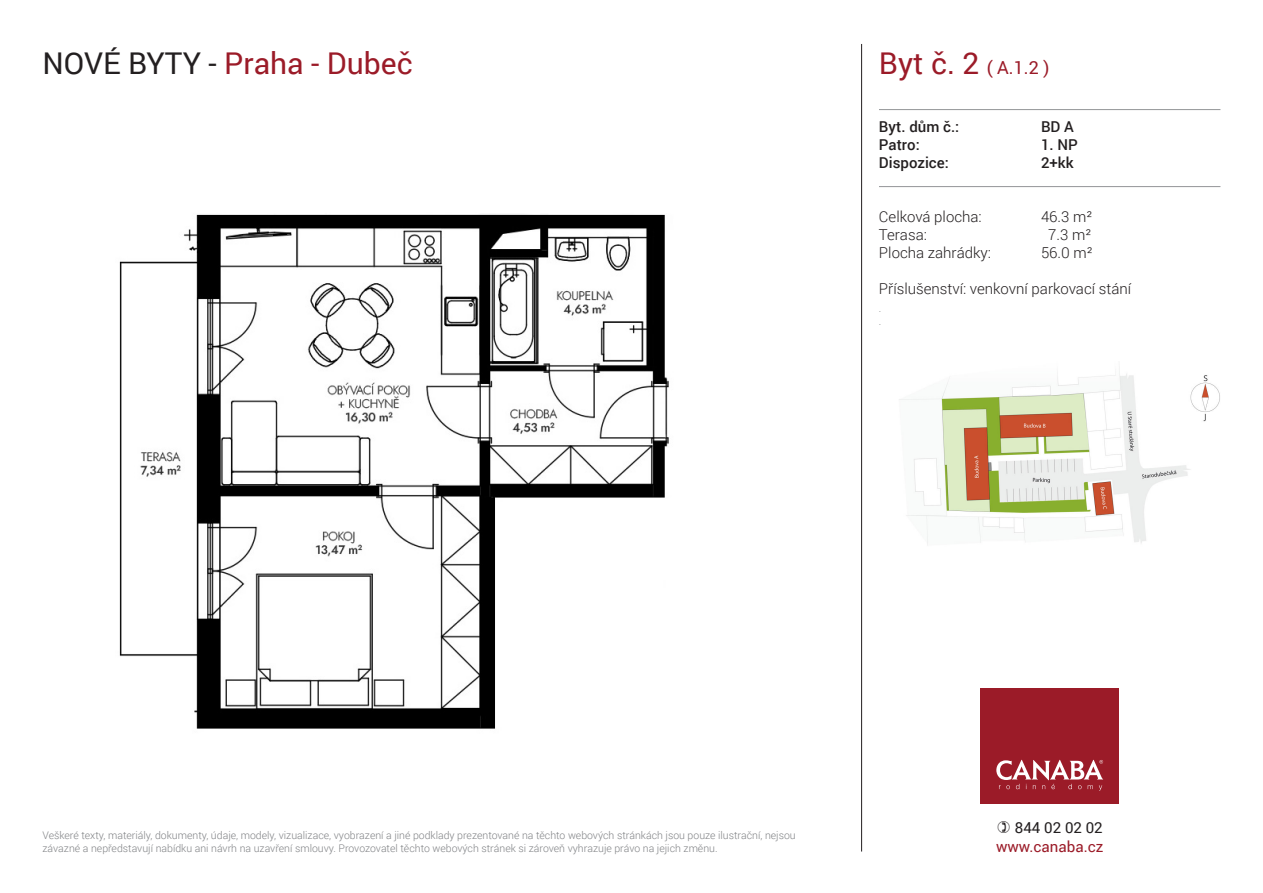
<style>
.page{position:relative;width:1263px;height:893px;background:#fff}
.page>*{position:absolute;margin:0;border:0;box-sizing:border-box;transform-origin:0 0}
.t1{font:30px "Roboto";color:#9b1b28}
.t2{font:18px "Roboto";color:#9b1b28}
.t3{font:15.15px "Roboto";color:#9b1b28}
.t4{font:15.15px "Roboto";color:#231f20}
.t5{font:300 15px "Roboto";color:#231f20}
.t6{font:500 15px "Roboto";color:#231f20}
.t7{font:300 10.5px/12.6px "Roboto";color:#808285}
.s1{color:#231f20}
.s2{font-size:30px}
</style>
<div class="page">
<hr style="left:879px;top:109px;width:341px;height:1px;background:#939598">
<hr style="left:879px;top:186px;width:341px;height:1px;background:#939598">
<img style="left:119px;top:214px;width:550px;height:515px">
<img style="left:899px;top:367px;width:321px;height:178px">
<div style="left:980px;top:688px;width:139px;height:116px;background:#9b1b28"></div>
<svg style="left:996px;top:760px;width:107px;height:31px"></svg>
<hr style="left:861px;top:44px;width:1px;height:807px;background:#231f20">
<p class="t1" style="left:43px;top:42px;width:372px"><span class="s1">NOVÉ BYTY -</span> Praha - Dubeč</p>
<p class="t2" style="left:879px;top:55px;width:172px"><span class="s2">Byt č. 2</span> ( A.1.2 )</p>
<p class="t6" style="left:879px;top:116px;width:82px">Byt. dům č.:</p>
<p class="t6" style="left:1041px;top:116px;width:34px">BD A</p>
<p class="t6" style="left:879px;top:134px;width:42px">Patro:</p>
<p class="t6" style="left:1041px;top:134px;width:38px">1. NP</p>
<p class="t6" style="left:879px;top:152px;width:71px">Dispozice:</p>
<p class="t6" style="left:1041px;top:152px;width:34px">2+kk</p>
<p class="t5" style="left:879px;top:206px;width:104px">Celková plocha:</p>
<p class="t5" style="left:1041px;top:206px;width:53px">46.3 m²</p>
<p class="t5" style="left:879px;top:224px;width:49px">Terasa:</p>
<p class="t5" style="left:1048px;top:224px;width:45px">7.3 m²</p>
<p class="t5" style="left:879px;top:242px;width:114px">Plocha zahrádky:</p>
<p class="t5" style="left:1041px;top:242px;width:54px">56.0 m²</p>
<p class="t5" style="left:879px;top:278px;width:254px">Příslušenství: venkovní parkovací stání</p>
<p class="t7" style="left:879px;top:302px;width:4px">.</p>
<p class="t7" style="left:879px;top:314px;width:4px">.</p>
<p class="t7" style="left:43px;top:828px;width:755px">Veškeré texty, materiály, dokumenty, údaje, modely, vizualizace, vyobrazení a jiné podklady prezentované na těchto webových stránkách jsou pouze ilustrační, nejsou závazné a nepředstavují nabídku ani návrh na uzavření smlouvy. Provozovatel těchto webových stránek si zároveň vyhrazuje právo na jejich změnu.</p>
<p class="t4" style="left:1015px;top:817px;width:89px">844 02 02 02</p>
<p class="t3" style="left:996px;top:835px;width:109px">www.canaba.cz</p>
</div>
